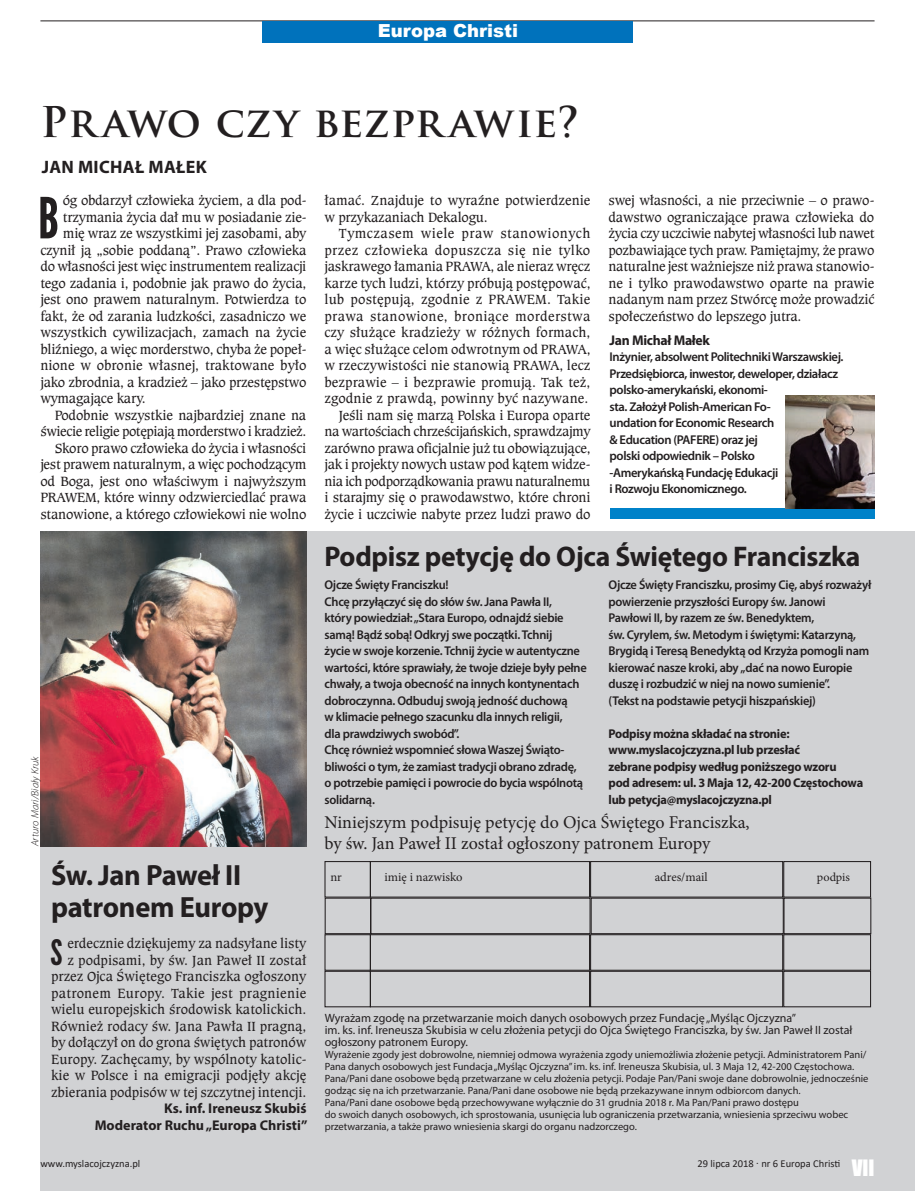
<style>
.page{position:relative;width:915px;height:1191px;background:#fff}
.page>*{position:absolute;margin:0;border:0;box-sizing:border-box;transform-origin:0 0}
.t1{font:56.55px "League Gothic";color:#231f20}
.t2{font:700 41.25px "Trajan Pro";letter-spacing:.015em;color:#231f20}
.t3{font:34.95px "League Gothic";color:#231f20}
.t4{font:700 29.25px/32px "Myriad Pro";letter-spacing:-.015em;color:#231f20}
.t5{font:700 28.5px "Myriad Pro";letter-spacing:-.01em;color:#231f20}
.t6{font:20.7px "Impact";color:#fff}
.t7{font:18px/21px "Minion Pro";color:#231f20}
.t8{font:700 18px "Myriad Pro";letter-spacing:.02em;color:#231f20}
.t9{font:900 18px "Arial";color:#fff}
.t10{font:14.1px/16.5px "Caxton Bk EU";letter-spacing:-.02em;color:#231f20;text-align:right}
.t11{font:700 14.1px/16.5px "Myriad Pro";color:#231f20;text-align:right}
.t12{font:700 14.1px "Myriad Pro";letter-spacing:-.02em;color:#231f20}
.t13{font:600 12.75px/16.5px "Myriad Pro";letter-spacing:-.02em;color:#231f20}
.t14{font:700 12.75px/16.5px "Myriad Pro";letter-spacing:-.02em;color:#231f20}
.t15{font:12.6px "Minion Pro";color:#231f20}
.t16{font:12.15px "Minion Pro";letter-spacing:-.005em;color:#231f20}
.t17{font:12px/12px "Myriad Pro";color:#231f20}
.t18{font:10.5px/12px "Myriad Pro";color:#231f20}
.t19{font:10.5px "Calibri";color:#231f20}
.t20{font:italic 300 10.5px "Myriad Pro";letter-spacing:.01em;color:#231f20}
</style>
<div class="page">
<div style="left:40px;top:531px;width:874px;height:660px;background:#d1d2d4"></div>
<hr style="left:40px;top:21px;width:834px;height:1px;background:#231f20">
<div style="left:263px;top:21px;width:369px;height:22px;background:#0072bc"></div>
<div style="left:370px;top:861px;width:220px;height:36px;border:1px solid #231f20"></div>
<div style="left:370px;top:897px;width:220px;height:37px;border:1px solid #231f20"></div>
<div style="left:370px;top:934px;width:220px;height:36px;border:1px solid #231f20"></div>
<div style="left:370px;top:970px;width:220px;height:37px;border:1px solid #231f20"></div>
<div style="left:590px;top:861px;width:193px;height:36px;border:1px solid #231f20"></div>
<div style="left:783px;top:861px;width:87px;height:36px;border:1px solid #231f20"></div>
<div style="left:590px;top:897px;width:193px;height:37px;border:1px solid #231f20"></div>
<div style="left:783px;top:897px;width:88px;height:37px;border:1px solid #231f20"></div>
<div style="left:590px;top:934px;width:193px;height:36px;border:1px solid #231f20"></div>
<div style="left:590px;top:970px;width:193px;height:37px;border:1px solid #231f20"></div>
<div style="left:783px;top:934px;width:87px;height:36px;border:1px solid #231f20"></div>
<div style="left:783px;top:970px;width:87px;height:37px;border:1px solid #231f20"></div>
<div style="left:324px;top:861px;width:47px;height:36px;border:1px solid #231f20"></div>
<div style="left:324px;top:897px;width:47px;height:37px;border:1px solid #231f20"></div>
<div style="left:324px;top:934px;width:47px;height:36px;border:1px solid #231f20"></div>
<div style="left:324px;top:970px;width:47px;height:37px;border:1px solid #231f20"></div>
<img style="left:40px;top:531px;width:266px;height:315px">
<div style="left:609px;top:508px;width:265px;height:11px;background:#0082c9"></div>
<img style="left:785px;top:395px;width:89px;height:113px">
<p class="t9" style="left:377px;top:18px;width:142px">Europa Christi</p>
<h2 class="t2" style="left:40px;top:97px;width:540px">Prawo czy bezprawie?</h2>
<p class="t8" style="left:42px;top:155px;width:167px">Jan Michał Małek</p>
<h1 class="t1" style="left:38px;top:184px;width:22px">B</h1>
<p class="t10" style="left:63px;top:192px;width:245px">óg obdarzył człowieka życiem, a dla pod-</p>
<p class="t10" style="left:63px;top:209px;width:245px">trzymania życia dał mu w posiadanie zie-</p>
<p class="t10" style="left:63px;top:225px;width:245px">mię wraz ze wszystkimi jej zasobami, aby</p>
<p class="t10" style="left:40px;top:242px;width:267px">czynił ją „sobie poddaną”. Prawo człowieka</p>
<p class="t10" style="left:40px;top:258px;width:267px">do własności jest więc instrumentem realizacji</p>
<p class="t10" style="left:40px;top:275px;width:267px">tego zadania i, podobnie jak prawo do życia,</p>
<p class="t10" style="left:40px;top:291px;width:267px">jest ono prawem naturalnym. Potwierdza to</p>
<p class="t10" style="left:40px;top:308px;width:267px">fakt, że od zarania ludzkości, zasadniczo we</p>
<p class="t10" style="left:40px;top:324px;width:267px">wszystkich cywilizacjach, zamach na życie</p>
<p class="t10" style="left:40px;top:341px;width:267px">bliźniego, a więc morderstwo, chyba że popeł-</p>
<p class="t10" style="left:40px;top:357px;width:267px">nione w obronie własnej, traktowane było</p>
<p class="t10" style="left:40px;top:374px;width:267px">jako zbrodnia, a kradzież – jako przestępstwo</p>
<p class="t10" style="left:40px;top:390px;width:107px">wymagające kary.</p>
<p class="t10" style="left:55px;top:407px;width:253px">Podobnie wszystkie najbardziej znane na</p>
<p class="t10" style="left:40px;top:423px;width:267px">świecie religie potępiają morderstwo i kradzież.</p>
<p class="t10" style="left:55px;top:440px;width:253px">Skoro prawo człowieka do życia i własności</p>
<p class="t10" style="left:40px;top:456px;width:267px">jest prawem naturalnym, a więc pochodzącym</p>
<p class="t10" style="left:40px;top:473px;width:267px">od Boga, jest ono właściwym i najwyższym</p>
<p class="t10" style="left:40px;top:489px;width:267px">PRAWEM, które winny odzwierciedlać prawa</p>
<p class="t10" style="left:40px;top:506px;width:267px">stanowione, a którego człowiekowi nie wolno</p>
<p class="t10" style="left:324px;top:192px;width:267px;text-align:left">łamać. Znajduje to wyraźne potwierdzenie w przykazaniach Dekalogu.</p>
<p class="t10" style="left:324px;top:225px;width:267px">Tymczasem wiele praw stanowionych przez człowieka dopuszcza się nie tylko jaskrawego łamania PRAWA, ale nieraz wręcz karze tych ludzi, którzy próbują postępować, lub postępują, zgodnie z PRAWEM. Takie prawa stanowione, broniące morderstwa czy służące kradzieży w różnych formach, a więc służące celom odwrotnym od PRAWA, w rzeczywistości nie stanowią PRAWA, lecz bezprawie – i bezprawie promują. Tak też, zgodnie z prawdą, powinny być nazywane.<br>Jeśli nam się marzą Polska i Europa oparte na wartościach chrześcijańskich, sprawdzajmy zarówno prawa oficjalnie już tu obowiązujące, jak i projekty nowych ustaw pod kątem widze&shy;nia ich podporządkowania prawu naturalnemu i starajmy się o prawodawstwo, które chroni życie i uczciwie nabyte przez ludzi prawo do</p>
<p class="t10" style="left:608px;top:192px;width:267px;text-align:justify">swej własności, a nie przeciwnie – o prawo&shy;dawstwo ograniczające prawa człowieka do życia czy uczciwie nabytej własności lub nawet pozbawiające tych praw. Pamiętajmy, że prawo naturalne jest ważniejsze niż prawa stanowio&shy;ne i tylko prawodawstwo oparte na prawie nadanym nam przez Stwórcę może prowadzić społeczeństwo do lepszego jutra.</p>
<p class="t12" style="left:609px;top:331px;width:102px">Jan Michał Małek</p>
<p class="t13" style="left:609px;top:349px;width:235px">Inżynier, absolwent Politechniki Warszawskiej.<br>Przedsiębiorca, inwestor, deweloper, działacz polsko-amerykański, ekonomi-<br>sta. Założył Polish-American Fo-<br>undation for Economic Research<br>&amp; Education (PAFERE) oraz jej<br>polski odpowiednik – Polsko<br>-Amerykańską Fundację Edukacji<br>i Rozwoju Ekonomicznego.</p>
<p class="t20" style="left:29px;top:846px;width:92px;rotate:-90deg">Arturo Mari/Biały Kruk</p>
<h3 class="t4" style="left:51px;top:858px;width:219px">Św. Jan Paweł II patronem Europy</h3>
<p class="t10" style="left:51px;top:935px;width:257px">erdecznie dziękujemy za nadsyłane listy<br>z podpisami, by św. Jan Paweł II został przez Ojca Świętego Franciszka ogłoszony patronem Europy. Takie jest pragnienie wielu europejskich środowisk katolickich.<br>Również rodacy św. Jana Pawła II pragną, by dołączył on do grona świętych patronów Europy. Zachęcamy, by wspólnoty katolic&shy;kie w Polsce i na emigracji podjęły akcję zbierania podpisów w tej szczytnej intencji.</p>
<p class="t11" style="left:95px;top:1099px;width:214px">Ks. inf. Ireneusz Skubiś<br>Moderator Ruchu „Europa Christi”</p>
<h3 class="t3" style="left:50px;top:931px;width:14px">S</h3>
<h3 class="t5" style="left:324px;top:537px;width:537px">Podpisz petycję do Ojca Świętego Franciszka</h3>
<p class="t13" style="left:324px;top:577px;width:264px">Ojcze Święty Franciszku!<br>Chcę przyłączyć się do słów św. Jana Pawła II,<br>który powiedział: „Stara Europo, odnajdź siebie samą! Bądź sobą! Odkryj swe początki. Tchnij<br>życie w swoje korzenie. Tchnij życie w autentyczne wartości, które sprawiały, że twoje dzieje były pełne chwały, a twoja obecność na innych kontynentach dobroczynna. Odbuduj swoją jedność duchową<br>w klimacie pełnego szacunku dla innych religii,<br>dla prawdziwych swobód”.<br>Chcę również wspomnieć słowa Waszej Świąto&shy;bliwości o tym, że zamiast tradycji obrano zdradę, o potrzebie pamięci i powrocie do bycia wspólnotą solidarną.</p>
<p class="t13" style="left:608px;top:577px;width:264px">Ojcze Święty Franciszku, prosimy Cię, abyś rozważył powierzenie przyszłości Europy św. Janowi Pawłowi II, by razem ze św. Benedyktem,<br>św. Cyrylem, św. Metodym i świętymi: Katarzyną, Brygidą iTeresą Benedyktą od Krzyża pomogli nam kierować nasze kroki, aby „dać na nowo Europie duszę i rozbudzić w niej na nowo sumienie”.<br>(Tekst na podstawie petycji hiszpańskiej)</p>
<p class="t14" style="left:608px;top:724px;width:256px">Podpisy można składać na stronie: www.myslacojczyzna.pl lub przesłać<br>zebrane podpisy według poniższego wzoru<br>pod adresem: ul. 3 Maja 12, 42-200 Częstochowa lub petycja@myslacojczyzna.pl</p>
<p class="t7" style="left:324px;top:811px;width:426px">Niniejszym podpisuję petycję do Ojca Świętego Franciszka, by św. Jan Paweł II został ogłoszony patronem Europy</p>
<p class="t15" style="left:330px;top:868px;width:13px">nr</p>
<p class="t15" style="left:384px;top:868px;width:80px">imię i nazwisko</p>
<p class="t15" style="left:654px;top:868px;width:54px">adres/mail</p>
<p class="t16" style="left:816px;top:869px;width:34px">podpis</p>
<p class="t17" style="left:324px;top:1011px;width:529px">Wyrażam zgodę na przetwarzanie moich danych osobowych przez Fundację „Myśląc Ojczyzna”<br>im. ks. inf. Ireneusza Skubisia w celu złożenia petycji do Ojca Świętego Franciszka, by św. Jan Paweł II został ogłoszony patronem Europy.</p>
<p class="t18" style="left:324px;top:1048px;width:545px">Wyrażenie zgody jest dobrowolne, niemniej odmowa wyrażenia zgody uniemożliwia złożenie petycji. Administratorem Pani/ Pana danych osobowych jest Fundacja „Myśląc Ojczyzna” im. ks. inf. Ireneusza Skubisia, ul. 3 Maja 12, 42-200 Częstochowa.<br>Pana/Pani dane osobowe będą przetwarzane w celu złożenia petycji. Podaje Pan/Pani swoje dane dobrowolnie, jednocześnie godząc się na ich przetwarzanie. Pana/Pani dane osobowe nie będą przekazywane innym odbiorcom danych.<br>Pana/Pani dane osobowe będą przechowywane wyłącznie do 31 grudnia 2018 r. Ma Pan/Pani prawo dostępu<br>do swoich danych osobowych, ich sprostowania, usunięcia lub ograniczenia przetwarzania, wniesienia sprzeciwu wobec przetwarzania, a także prawo wniesienia skargi do organu nadzorczego.</p>
<p class="t19" style="left:40px;top:1155px;width:101px">www.myslacojczyzna.pl</p>
<p class="t19" style="left:697px;top:1155px;width:144px">29 lipca 2018 . nr 6 Europa Christi</p>
<h3 class="t6" style="left:851px;top:1152px;width:24px">VII</h3>
</div>
